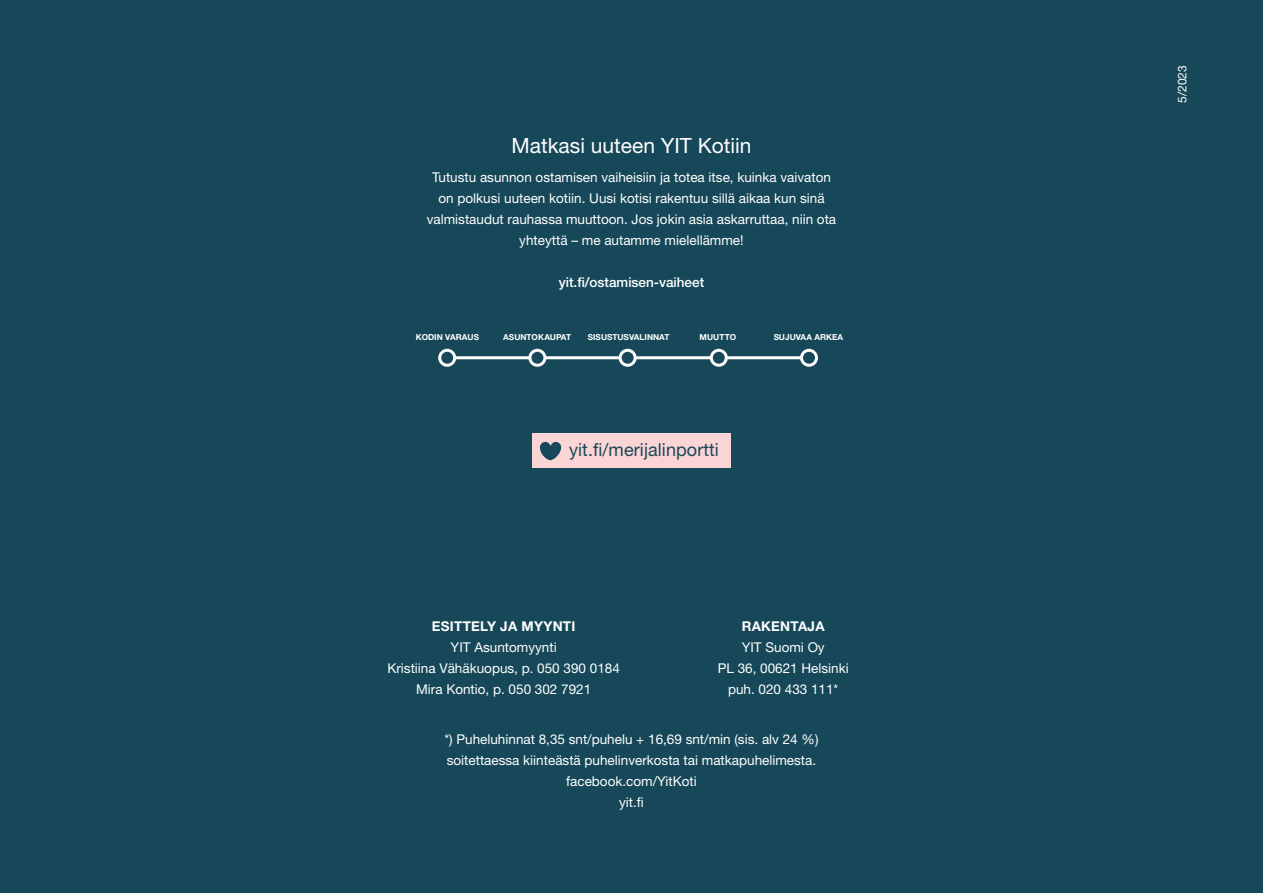
<style>
.page{position:relative;width:1263px;height:893px;background:#174859}
.page>*{position:absolute;margin:0;border:0;box-sizing:border-box;transform-origin:0 0}
.t1{font:21px "Helvetica Neue LT Pro";color:#fff}
.t2{font:18px "Helvetica Neue LT Pro";letter-spacing:.005em;color:#174859}
.t3{font:13.5px/21px "Helvetica Neue LT Pro";color:#fff;text-align:center}
.t4{font:700 13.5px "Helvetica Neue LT Pro";letter-spacing:.02em;color:#fff}
.t5{font:500 13.5px "Helvetica Neue LT Pro";color:#fff}
.t6{font:12px "Helvetica Neue LT Pro";color:#fff}
.t7{font:700 8.25px "Helvetica Neue LT Pro";letter-spacing:.005em;color:#fff}
</style>
<div class="page">
<svg style="left:438px;top:349px;width:380px;height:18px"></svg>
<div style="left:532px;top:433px;width:199px;height:34px;background:#fbd4d5"></div>
<svg style="left:540px;top:442px;width:21px;height:18px"></svg>
<h1 class="t1" style="left:511px;top:132px;width:242px">Matkasi uuteen YIT Kotiin</h1>
<p class="t3" style="left:427px;top:167px;width:411px">Tutustu asunnon ostamisen vaiheisiin ja totea itse, kuinka vaivaton on polkusi uuteen kotiin. Uusi kotisi rakentuu sillä aikaa kun sinä valmistaudut rauhassa muuttoon. Jos jokin asia askarruttaa, niin ota yhteyttä – me autamme mielellämme!</p>
<p class="t5" style="left:559px;top:274px;width:147px">yit.fi/ostamisen-vaiheet</p>
<p class="t7" style="left:416px;top:332px;width:65px">KODIN VARAUS</p>
<p class="t7" style="left:503px;top:332px;width:69px">ASUNTOKAUPAT</p>
<p class="t7" style="left:588px;top:332px;width:83px">SISUSTUSVALINNAT</p>
<p class="t7" style="left:699px;top:332px;width:38px">MUUTTO</p>
<p class="t7" style="left:774px;top:332px;width:71px">SUJUVAA ARKEA</p>
<h2 class="t2" style="left:569px;top:439px;width:151px">yit.fi/merijalinportti</h2>
<p class="t4" style="left:432px;top:617px;width:145px">ESITTELY JA MYYNTI</p>
<p class="t3" style="left:387px;top:636px;width:234px">YIT Asuntomyynti<br>Kristiina Vähäkuopus, p. 050 390 0184<br>Mira Kontio, p. 050 302 7921</p>
<p class="t4" style="left:742px;top:617px;width:84px">RAKENTAJA</p>
<p class="t3" style="left:718px;top:636px;width:133px">YIT Suomi Oy<br>PL 36, 00621 Helsinki puh. 020 433 111*</p>
<p class="t3" style="left:444px;top:728px;width:376px">*) Puheluhinnat 8,35 snt/puhelu + 16,69 snt/min (sis. alv 24 %) soitettaessa kiinteästä puhelinverkosta tai matkapuhelimesta. facebook.com/YitKoti<br>yit.fi</p>
<p class="t6" style="left:1175px;top:103px;width:39px;rotate:-90deg">5/2023</p>
</div>
